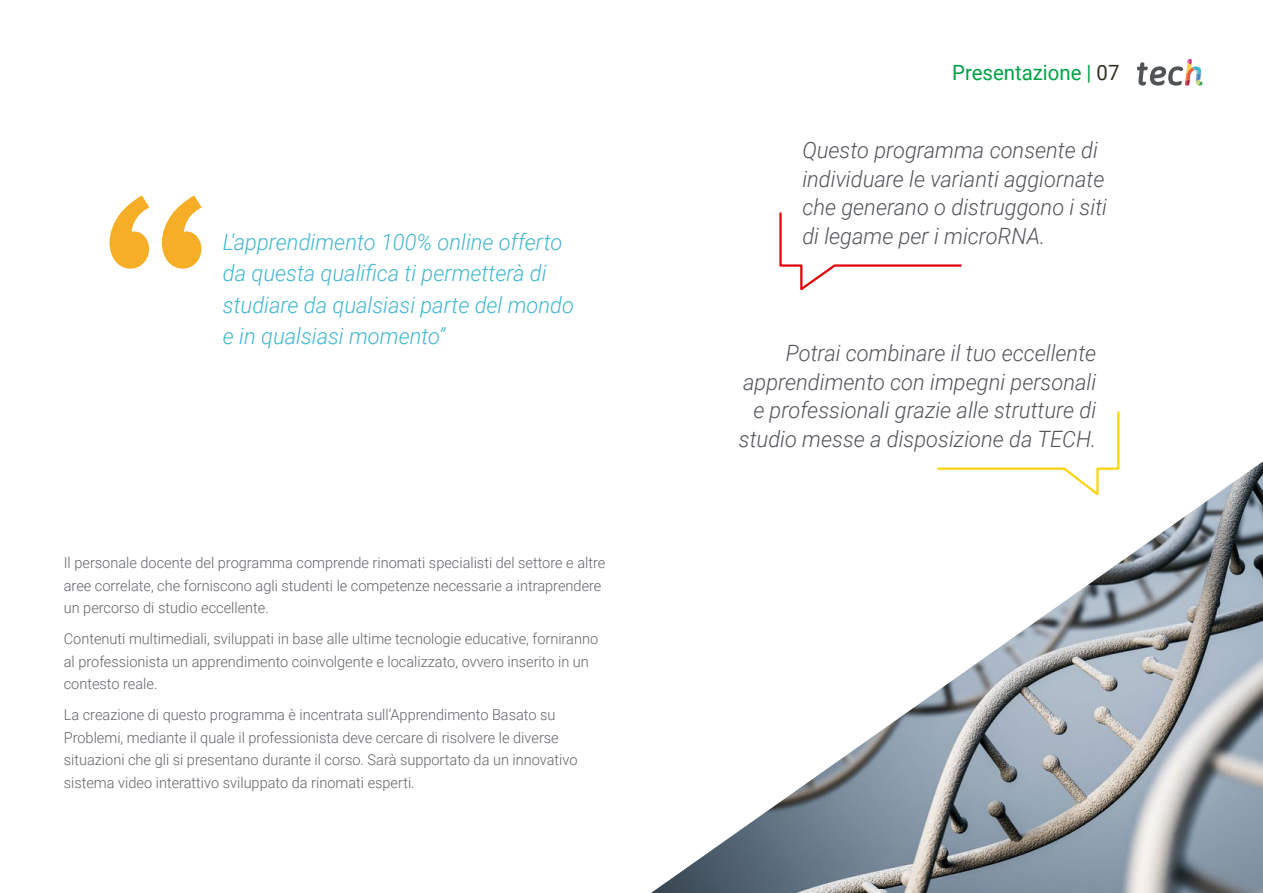
<style>
.page{position:relative;width:1263px;height:893px;background:#fff}
.page>*{position:absolute;margin:0;border:0;box-sizing:border-box;transform-origin:0 0}
.t1{font:italic 300 22.5px/28.5px "Roboto";color:#52555b;text-align:right}
.t2{font:italic 300 22.5px/31.5px "Roboto";color:#43b7cf}
.t3{font:21px "Roboto";color:#00a245}
.t4{font:300 15px/22.5px "Roboto";color:#61646a}
.s1{color:#312e20}
</style>
<div class="page">
<img style="left:651px;top:461px;width:612px;height:432px">
<svg style="left:935px;top:411px;width:185px;height:88px"></svg>
<svg style="left:779px;top:212px;width:183px;height:79px"></svg>
<svg style="left:110px;top:195px;width:92px;height:74px"></svg>
<svg style="left:1137px;top:59px;width:65px;height:27px"></svg>
<h1 class="t2" style="left:223px;top:225px;width:353px">L'apprendimento 100% online offerto da questa qualifica ti permetterà di studiare da qualsiasi parte del mondo e in qualsiasi momento”</h1>
<p class="t4" style="left:64px;top:551px;width:543px">Il personale docente del programma comprende rinomati specialisti del settore e altre aree correlate, che forniscono agli studenti le competenze necessarie a intraprendere un percorso di studio eccellente.</p>
<p class="t4" style="left:64px;top:627px;width:536px">Contenuti multimediali, sviluppati in base alle ultime tecnologie educative, forniranno al professionista un apprendimento coinvolgente e localizzato, ovvero inserito in un contesto reale.</p>
<p class="t4" style="left:64px;top:703px;width:515px">La creazione di questo programma è incentrata sull’Apprendimento Basato su Problemi, mediante il quale il professionista deve cercare di risolvere le diverse situazioni che gli si presentano durante il corso. Sarà supportato da un innovativo sistema video interattivo sviluppato da rinomati esperti.</p>
<h2 class="t3" style="left:952px;top:57px;width:169px">Presentazione | <span class="s1">07</span></h2>
<h1 class="t1" style="left:802px;top:135px;width:306px;text-align:left">Questo programma consente di individuare le varianti aggiornate che generano o distruggono i siti di legame per i microRNA.</h1>
<h1 class="t1" style="left:739px;top:338px;width:359px">Potrai combinare il tuo eccellente apprendimento con impegni personali e professionali grazie alle strutture di studio messe a disposizione da TECH.</h1>
</div>
